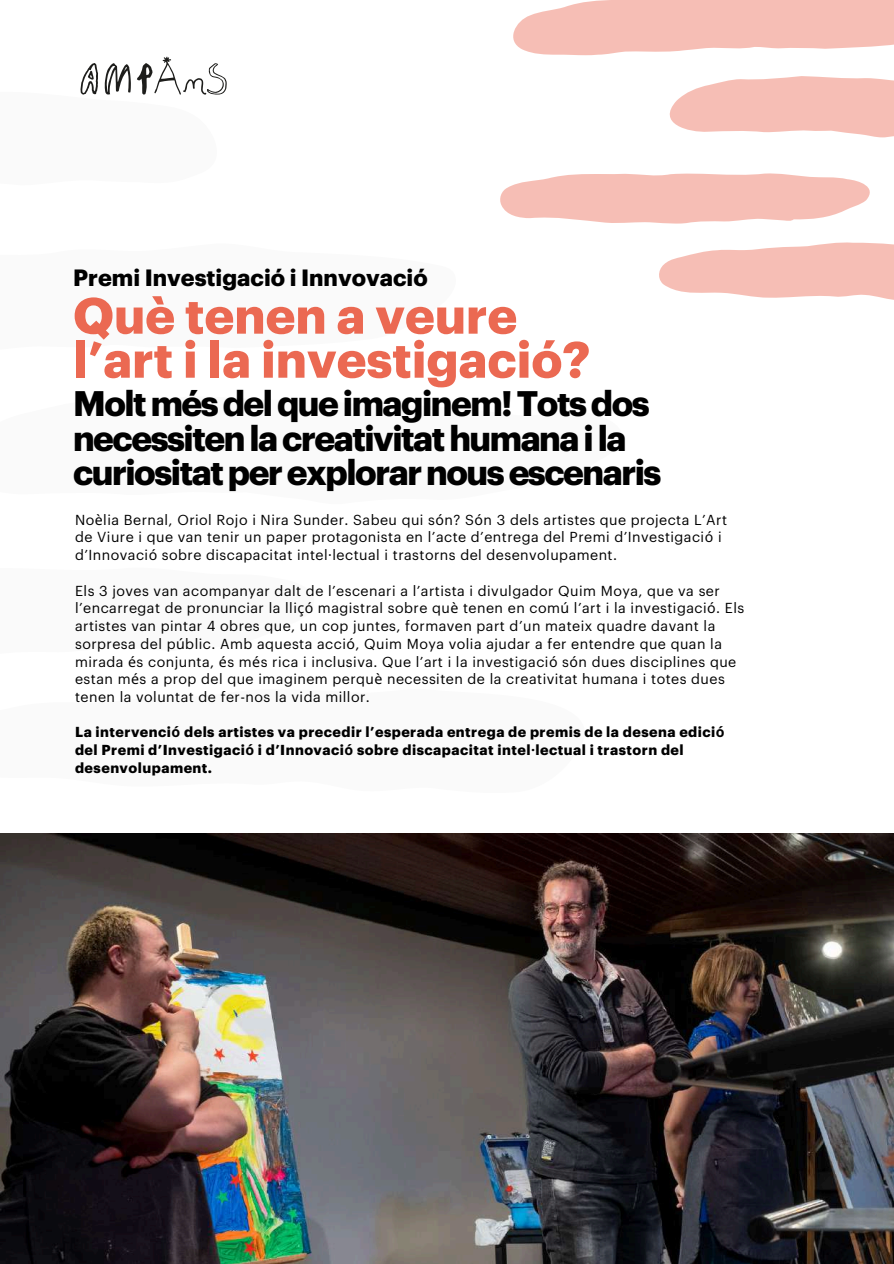
<style>
.page{position:relative;width:894px;height:1264px;background:#fff}
.page>*{position:absolute;margin:0;border:0;box-sizing:border-box;transform-origin:0 0}
.t1{font:700 49.95px/44px "Graphik";color:#eb6952}
.t2{font:700 34.8px/34.8px "Graphik";letter-spacing:-.04em;color:#000}
.t3{font:700 23.1px "Graphik";color:#000}
.t4{font:14.1px/17.7px "Graphik Trial";letter-spacing:.035em;color:#000}
.t5{font:700 14.1px/17.7px "Graphik Trial";letter-spacing:.035em;color:#000}
.s1{font-family:"Noto Sans"}
</style>
<div class="page">
<img style="left:0;top:833px;width:893px;height:430px">
<svg style="left:578px;top:55px;width:198px;height:243px"></svg>
<svg style="left:513px;top:0;width:263px;height:55px;background:#f7c6be"></svg>
<svg style="left:655px;top:76px;width:121px;height:61px"></svg>
<svg style="left:500px;top:173px;width:276px;height:50px;background:#f7c5bd"></svg>
<svg style="left:776px;top:0;width:117px;height:900px"></svg>
<svg style="left:105px;top:63px;width:26px;height:31px"></svg>
<svg style="left:80px;top:63px;width:18px;height:32px"></svg>
<svg style="left:137px;top:57px;width:90px;height:38px"></svg>
<h3 class="t3" style="left:73px;top:267px;width:356px">Premi Investigació i Innvovació</h3>
<h1 class="t1" style="left:73px;top:295px;width:518px">Què tenen a veure l’art i la investigació?</h1>
<h2 class="t2" style="left:73px;top:387px;width:589px">Molt mésdel queimaginem! Totsdos necessitenlacreativitathumanai la curiositatperexplorarnousescenaris</h2>
<p class="t4" style="left:75px;top:511px;width:653px">No<span class="s1">è</span>lia Bernal, Oriol Rojo i Nira Sunder. Sabeu qui s<span class="s1">ó</span>n? S<span class="s1">ó</span>n 3 dels artistes que projecta L’Art de Viure i que van tenir un paper protagonista en l’acte d’entrega del Premi d’Investigaci<span class="s1">ó</span> i d’Innovaci<span class="s1">ó</span> sobre discapacitat intel<span class="s1">·</span>lectual i trastorns del desenvolupament.</p>
<p class="t4" style="left:75px;top:582px;width:670px">Els 3 joves van acompanyar dalt de l’escenari a l’artista i divulgador Quim Moya, que va ser l’encarregat de pronunciar la lli<span class="s1">çó</span> magistral sobre qu<span class="s1">è</span> tenen en com<span class="s1">ú</span> l’art i la investigaci<span class="s1">ó</span>. Els artistes van pintar 4 obres que, un cop juntes, formaven part d’un mateix quadre davant la sorpresa del p<span class="s1">ú</span>blic. Amb aquesta acci<span class="s1">ó</span>, Quim Moya volia ajudar a fer entendre que quan la mirada <span class="s1">é</span>s conjunta, <span class="s1">é</span>s m<span class="s1">é</span>s rica i inclusiva. Que l’art i la investigaci<span class="s1">ó</span> s<span class="s1">ó</span>n dues disciplines que estan m<span class="s1">é</span>s a prop del que imaginem perqu<span class="s1">è</span> necessiten de la creativitat humana i totes dues tenen la voluntat de fer-nos la vida millor.</p>
<p class="t5" style="left:75px;top:724px;width:651px">La intervenci<span class="s1">ó</span> dels artistes va precedir l’esperada entrega de premis de la desena edici<span class="s1">ó </span>del Premi d’Investigaci<span class="s1">ó</span> i d’Innovaci<span class="s1">ó</span> sobre discapacitat intel<span class="s1">·</span>lectual i trastorn del desenvolupament.</p>
</div>
